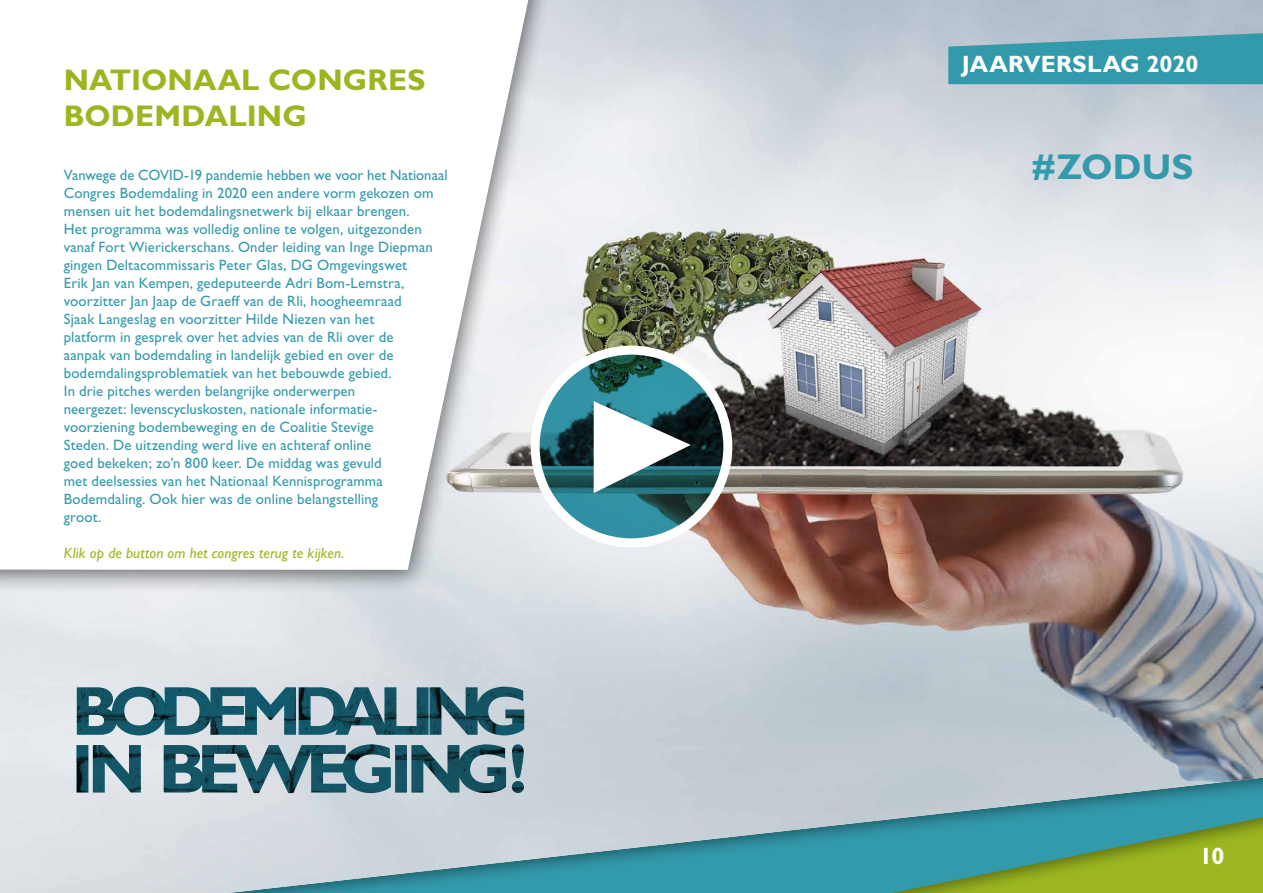
<style>
.page{position:relative;width:1263px;height:893px;background:#fff}
.page>*{position:absolute;margin:0;border:0;box-sizing:border-box;transform-origin:0 0}
.t1{font:700 36px "Gill Sans";letter-spacing:.005em;color:#339aac}
.t2{font:700 30px/36px "Gill Sans";letter-spacing:.005em;color:#9bb620}
.t3{font:700 23.7px "Gill Sans";letter-spacing:.005em;color:#fff}
.t4{font:15px/18px "Gill Sans";letter-spacing:.01em;color:#339aac}
.t5{font:italic 15px "Gill Sans";letter-spacing:.01em;color:#9bb620}
</style>
<div class="page">
<img style="left:0;top:0;width:1263px;height:893px">
<div style="left:0;top:0;width:555px;height:595px;background:#000;opacity:.54"></div>
<svg style="left:0;top:0;width:528px;height:570px"></svg>
<svg style="left:948px;top:33px;width:315px;height:51px;background:#449fb0"></svg>
<img style="left:77px;top:744px;width:447px;height:49px">
<img style="left:77px;top:687px;width:447px;height:48px">
<img style="left:535px;top:350px;width:193px;height:193px">
<div style="left:531px;top:346px;width:201px;height:201px;border:9px solid #fff;border-radius:50%"></div>
<svg style="left:594px;top:401px;width:97px;height:92px"></svg>
<h2 class="t2" style="left:64px;top:62px;width:363px">NATIONAAL CONGRES<br>BODEMDALING</h2>
<p class="t4" style="left:64px;top:166px;width:385px">Vanwege de COVID-19 pandemie hebben we voor het Nationaal Congres Bodemdaling in 2020 een andere vorm gekozen om mensen uit het bodemdalingsnetwerk bij elkaar brengen.<br>Het programma was volledig online te volgen, uitgezonden vanaf Fort Wierickerschans. Onder leiding van Inge Diepman gingen Deltacommissaris Peter Glas, DG Omgevingswet<br>Erik Jan van Kempen, gedeputeerde Adri Bom-Lemstra, voorzitter Jan Jaap de Graeff van de Rli, hoogheemraad<br>Sjaak Langeslag en voorzitter Hilde Niezen van het<br>platform in gesprek over het advies van de Rli over de<br>aanpak van bodemdaling in landelijk gebied en over de bodemdalingsproblematiek van het bebouwde gebied.<br>In drie pitches werden belangrijke onderwerpen<br>neergezet: levenscycluskosten, nationale informatie&shy;voorziening bodembeweging en de Coalitie Stevige<br>Steden. De uitzending werd live en achteraf online<br>goed bekeken; zo’n 800 keer. De middag was gevuld<br>met deelsessies van het Nationaal Kennisprogramma Bodemdaling. Ook hier was de online belangstelling<br>groot.</p>
<p class="t5" style="left:64px;top:544px;width:282px">Klik op de button om het congres terug te kijken.</p>
<h3 class="t3" style="left:962px;top:50px;width:238px">JAARVERSLAG 2020</h3>
<h1 class="t1" style="left:1033px;top:146px;width:162px">#ZODUS</h1>
<h3 class="t3" style="left:1199px;top:842px;width:27px">10</h3>
</div>
